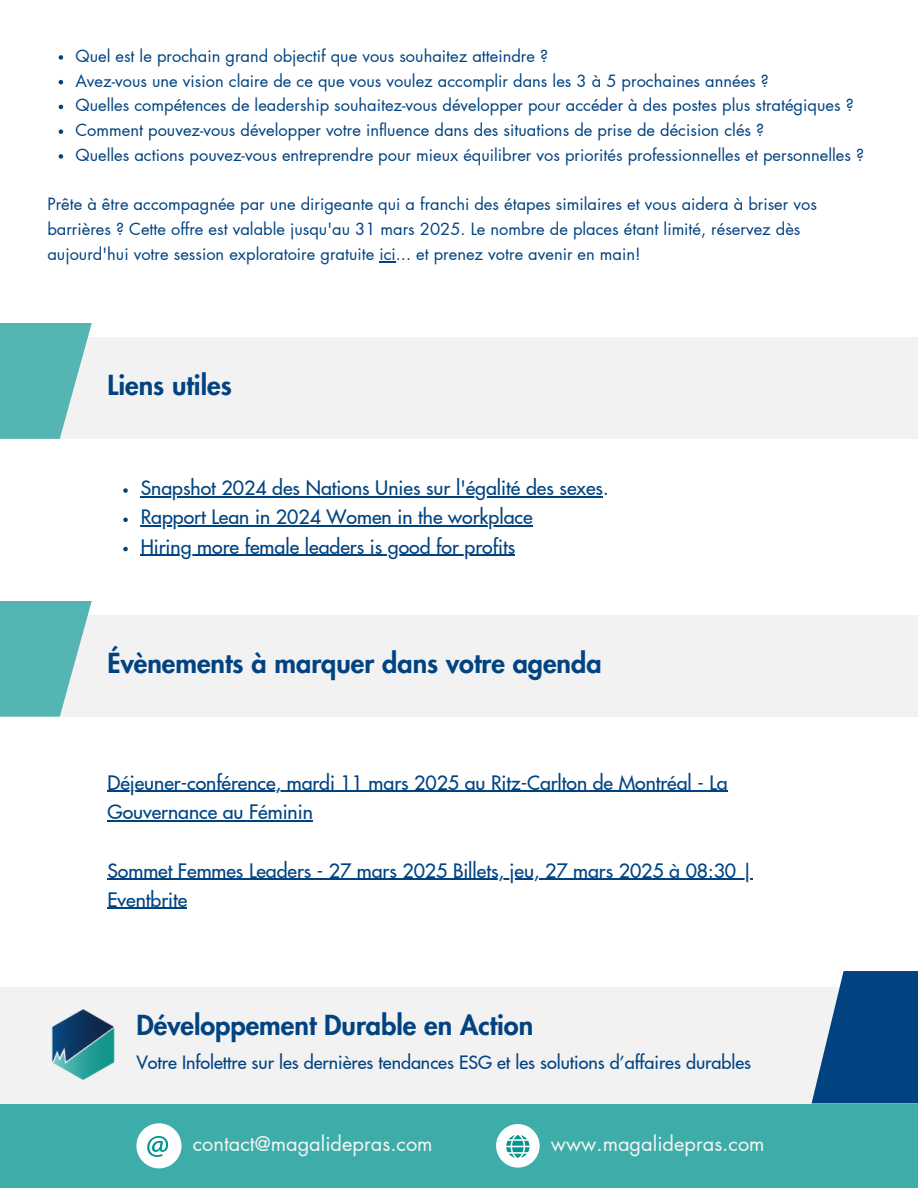
<style>
.page{position:relative;width:918px;height:1188px;background:#fff}
.page>*{position:absolute;margin:0;border:0;box-sizing:border-box;transform-origin:0 0}
.t1{font:800 27px "Futura LT Pro";color:#014381}
.t2{font:19.95px "Futura LT Pro";color:#f5f5f5}
.t3{font:500 19.5px/29.2px "Futura LT Pro";color:#014381}
.t4{font:500 18px "Futura LT Pro";color:#014381}
.t5{font:16.5px/24.8px "Futura LT Pro";color:#014381}
</style>
<div class="page">
<svg style="left:59px;top:55px;width:4px;height:5px"></svg>
<svg style="left:59px;top:80px;width:4px;height:4px"></svg>
<svg style="left:59px;top:105px;width:4px;height:4px"></svg>
<svg style="left:59px;top:129px;width:4px;height:5px"></svg>
<svg style="left:59px;top:154px;width:4px;height:5px"></svg>
<svg style="left:379px;top:261px;width:17px;height:1px"></svg>
<div style="left:0;top:337px;width:918px;height:102px;background:#f2f2f2"></div>
<svg style="left:0;top:323px;width:92px;height:116px;fill:#55b5b2"></svg>
<svg style="left:123px;top:488px;width:5px;height:5px"></svg>
<hr style="left:141px;top:496px;width:462px;height:1px;background:#014381">
<svg style="left:123px;top:518px;width:5px;height:4px"></svg>
<hr style="left:141px;top:525px;width:392px;height:2px;background:#014381">
<svg style="left:123px;top:547px;width:5px;height:4px"></svg>
<hr style="left:141px;top:555px;width:374px;height:1px;background:#014381">
<div style="left:0;top:615px;width:918px;height:102px;background:#f2f2f2"></div>
<svg style="left:0;top:601px;width:92px;height:116px;fill:#55b5b2"></svg>
<div style="left:0;top:1103px;width:918px;height:85px;background:#3dada9"></div>
<div style="left:136px;top:1123px;width:46px;height:45px;background:#fff;border-radius:50%"></div>
<svg style="left:147px;top:1136px;width:21px;height:21px"></svg>
<div style="left:496px;top:1124px;width:44px;height:44px;background:#fff;border-radius:50%"></div>
<svg style="left:506px;top:1135px;width:24px;height:23px"></svg>
<div style="left:0;top:987px;width:918px;height:116px;background:#f2f2f2"></div>
<div style="left:812px;top:971px;width:106px;height:132px;background:#014381"></div>
<img style="left:51px;top:1009px;width:64px;height:71px">
<hr style="left:108px;top:791px;width:620px;height:1px;background:#014381">
<hr style="left:108px;top:820px;width:205px;height:1px;background:#014381">
<hr style="left:108px;top:879px;width:645px;height:1px;background:#014381">
<hr style="left:108px;top:908px;width:79px;height:1px;background:#014381">
<p class="t5" style="left:75px;top:44px;width:474px">Quel est le prochain grand objectif que vous souhaitez atteindre ?</p>
<p class="t5" style="left:75px;top:69px;width:695px">Avez-vous une vision claire de ce que vous voulez accomplir dans les 3 à 5 prochaines années ?</p>
<p class="t5" style="left:75px;top:94px;width:780px">Quelles compétences de leadership souhaitez-vous développer pour accéder à des postes plus stratégiques ?</p>
<p class="t5" style="left:75px;top:118px;width:690px">Comment pouvez-vous développer votre influence dans des situations de prise de décision clés ?</p>
<p class="t5" style="left:75px;top:143px;width:790px">Quelles actions pouvez-vous entreprendre pour mieux équilibrer vos priorités professionnelles et personnelles ?</p>
<p class="t5" style="left:47px;top:193px;width:771px">Prête à être accompagnée par une dirigeante qui a franchi des étapes similaires et vous aidera à briser vos barrières ? Cette offre est valable jusqu'au 31 mars 2025. Le nombre de places étant limité, réservez dès aujourd'hui votre session exploratoire gratuite ici... et prenez votre avenir en main!</p>
<h1 class="t1" style="left:108px;top:373px;width:126px">Liens utiles</h1>
<p class="t3" style="left:141px;top:474px;width:470px">Snapshot 2024 des Nations Unies sur l'égalité des sexes.</p>
<p class="t3" style="left:141px;top:503px;width:394px">Rapport Lean in 2024 Women in the workplace</p>
<p class="t3" style="left:141px;top:533px;width:376px">Hiring more female leaders is good for profits</p>
<h1 class="t1" style="left:108px;top:651px;width:496px">Évènements à marquer dans votre agenda</h1>
<h4 class="t3" style="left:108px;top:769px;width:622px">Déjeuner-conférence, mardi 11 mars 2025 au Ritz-Carlton de Montréal - La<br>Gouvernance au Féminin</h4>
<p class="t3" style="left:108px;top:857px;width:647px">Sommet Femmes Leaders - 27 mars 2025 Billets, jeu, 27 mars 2025 à 08:30 |<br>Eventbrite</p>
<p class="t1" style="left:136px;top:1013px;width:398px">Développement Durable en Action</p>
<h1 class="t4" style="left:136px;top:1054px;width:616px">Votre Infolettre sur les dernières tendances ESG et les solutions d’affaires durables</h1>
<h2 class="t2" style="left:193px;top:1135px;width:242px">contact@magalidepras.com</h2>
<h2 class="t2" style="left:551px;top:1135px;width:215px">www.magalidepras.com</h2>
</div>
